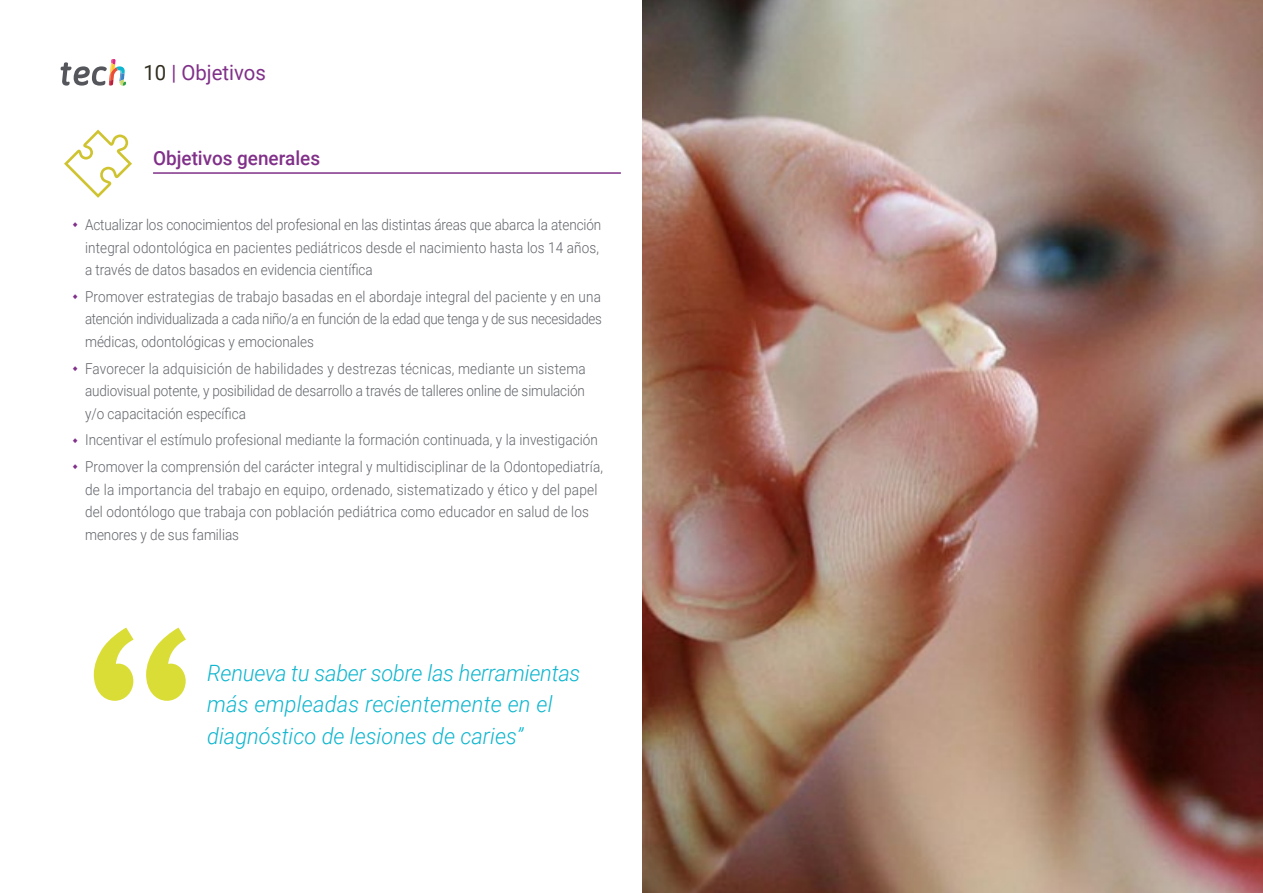
<style>
.page{position:relative;width:1263px;height:893px;background:#fff}
.page>*{position:absolute;margin:0;border:0;box-sizing:border-box;transform-origin:0 0}
.t1{font:italic 300 22.5px/31.5px "Roboto";color:#0fb6cf}
.t2{font:21px "Roboto";color:#813089}
.t3{font:500 19.5px "Roboto";color:#813089}
.t4{font:300 15px/22.5px "Roboto";letter-spacing:.005em;color:#61646a;scale:.9 1}
.t5{font:300 15px/22.5px "Roboto";letter-spacing:.005em;color:#61646a;scale:.91 1}
.s1{color:#312e20}
</style>
<div class="page">
<hr style="left:153px;top:173px;width:468px;height:1px;background:#813089">
<svg style="left:64px;top:130px;width:68px;height:68px"></svg>
<svg style="left:94px;top:628px;width:92px;height:73px"></svg>
<img style="left:642px;top:0;width:621px;height:893px">
<svg style="left:61px;top:59px;width:65px;height:27px"></svg>
<h2 class="t2" style="left:144px;top:57px;width:124px"><span class="s1">10</span> | Objetivos</h2>
<h3 class="t3" style="left:153px;top:144px;width:169px">Objetivos generales</h3>
<p class="t4" style="left:85px;top:213px;width:575px">Actualizar los conocimientos del profesional en las distintas áreas que abarca la atención integral odontológica en pacientes pediátricos desde el nacimiento hasta los 14 años, a través de datos basados en evidencia científica</p>
<p class="t4" style="left:85px;top:285px;width:576px;text-align:justify">Promover estrategias de trabajo basadas en el abordaje integral del paciente y en una atención individualizada a cada niño/a en función de la edad que tenga y de sus necesidades médicas, odontológicas y emocionales</p>
<p class="t4" style="left:85px;top:356px;width:558px;text-align:justify">Favorecer la adquisición de habilidades y destrezas técnicas, mediante un sistema audiovisual potente, y posibilidad de desarrollo a través de talleres online de simulación y/o capacitación específica</p>
<p class="t4" style="left:85px;top:426px;width:577px;line-height:26.7px">Incentivar el estímulo profesional mediante la formación continuada, y la investigación<br>Promover la comprensión del carácter integral y multidisciplinar de la Odontopediatría,</p>
<p class="t5" style="left:85px;top:477px;width:565px">de la importancia del trabajo en equipo, ordenado, sistematizado y ético y del papel del odontólogo que trabaja con población pediátrica como educador en salud de los menores y de sus familias</p>
<h1 class="t1" style="left:207px;top:656px;width:375px">Renueva tu saber sobre las herramientas más empleadas recientemente en el diagnóstico de lesiones de caries”</h1>
</div>
